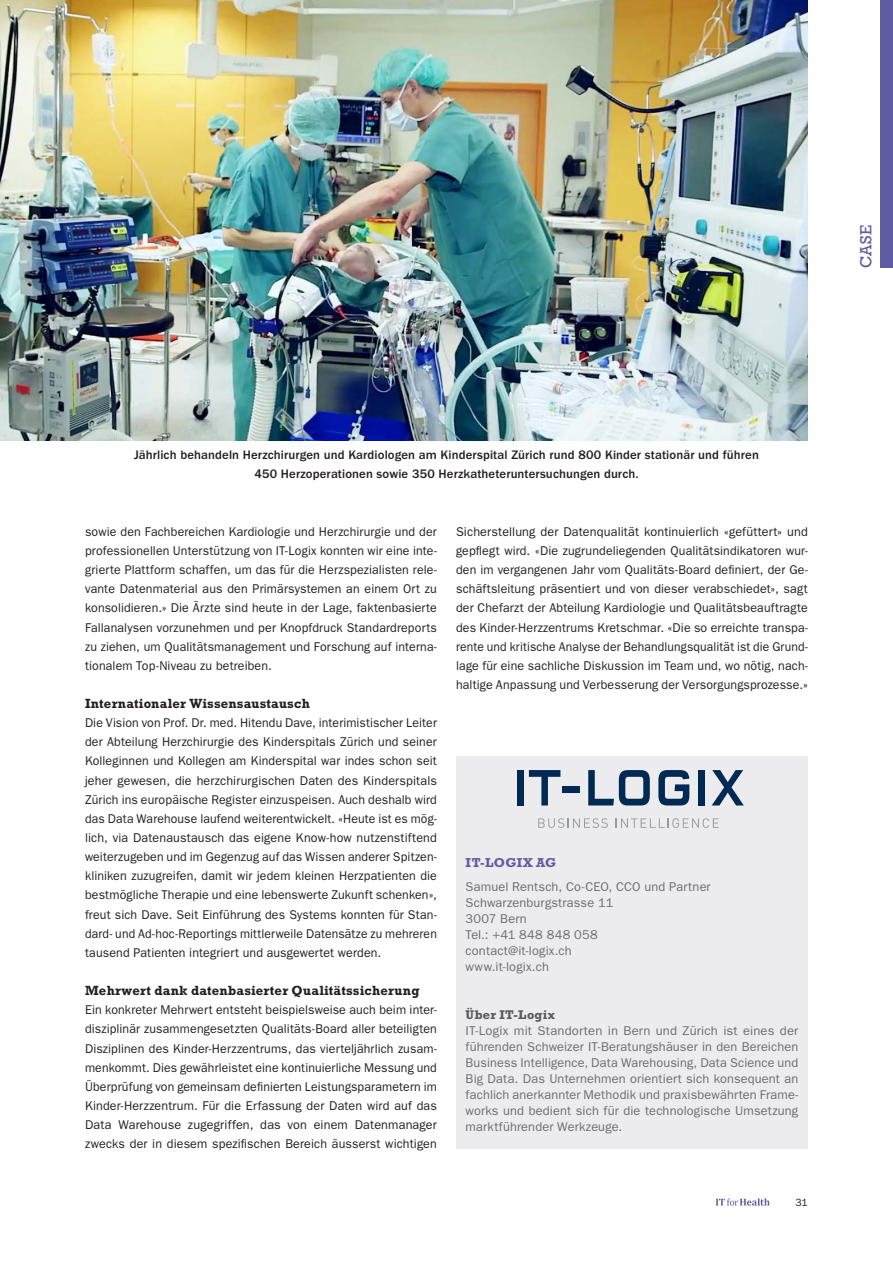
<style>
.page{position:relative;width:893px;height:1263px;background:#fff}
.page>*{position:absolute;margin:0;border:0;box-sizing:border-box;transform-origin:0 0}
.t1{font:16.5px "Rockwell Std";color:#5e5ba0}
.t2{font:700 13.5px "Rockwell Std";letter-spacing:.015em;color:#231f20}
.t3{font:700 13.2px "Rockwell Std";letter-spacing:.025em;color:#5e5ba0}
.t4{font:12.75px/19.2px "ITC Franklin Gothic Std";letter-spacing:.01em;color:#231f20;text-align:justify}
.t5{font:12.75px/19.2px "ITC Franklin Gothic Std";letter-spacing:.01em;color:#231f20;text-align:justify;scale:.96 1}
.t6{font:12.75px/15.9px "ITC Franklin Gothic Std";letter-spacing:.015em;color:#6c6d70}
.t7{font:500 12.75px/19.2px "ITC Franklin Gothic Std";letter-spacing:.01em;color:#231f20;text-align:center}
.t8{font:700 12.75px "Rockwell Std";letter-spacing:.025em;color:#57585a}
.t9{font:10.5px "ITC Franklin Gothic Std";color:#231f20}
</style>
<div class="page">
<svg style="left:716px;top:1198px;width:54px;height:7px"></svg>
<div style="left:880px;top:0;width:13px;height:268px;background:#5e5ba0"></div>
<img style="left:1px;top:0;width:807px;height:440px">
<div style="left:456px;top:756px;width:352px;height:392px;background:#ececee"></div>
<div style="left:517px;top:770px;width:7px;height:35px;background:#002953"></div>
<svg style="left:529px;top:770px;width:31px;height:35px"></svg>
<svg style="left:588px;top:770px;width:62px;height:35px"></svg>
<svg style="left:658px;top:770px;width:31px;height:35px"></svg>
<div style="left:698px;top:770px;width:7px;height:35px;background:#002953"></div>
<svg style="left:712px;top:770px;width:32px;height:35px"></svg>
<svg style="left:538px;top:818px;width:70px;height:10px"></svg>
<svg style="left:616px;top:818px;width:103px;height:10px"></svg>
<div style="left:562px;top:786px;width:17px;height:6px;background:#002953"></div>
<p class="t1" style="left:856px;top:268px;width:45px;rotate:-90deg">CASE</p>
<p class="t7" style="left:134px;top:446px;width:626px">Jährlich behandeln Herzchirurgen und Kardiologen am Kinderspital Zürich rund 800 Kinder stationär und führen<br>450 Herzoperationen sowie 350 Herzkatheteruntersuchungen durch.</p>
<p class="t4" style="left:85px;top:522px;width:353px">sowie den Fachbereichen Kardiologie und Herzchirurgie und der professionellen Unterstützung von IT-Logix konnten wir eine inte&shy;grierte Plattform schaffen, um das für die Herzspezialisten rele&shy;vante Datenmaterial aus den Primärsystemen an einem Ort zu konsolidieren.» Die Ärzte sind heute in der Lage, faktenbasierte Fallanalysen vorzunehmen und per Knopfdruck Standardreports zu ziehen, um Qualitätsmanagement und Forschung auf interna&shy;tionalem Top-Niveau zu betreiben.</p>
<p class="t2" style="left:85px;top:695px;width:226px">Internationaler Wissensaustausch</p>
<p class="t5" style="left:85px;top:713px;width:368px">Die Vision von Prof. Dr. med. Hitendu Dave, interimistischer Leiter der Abteilung Herzchirurgie des Kinderspitals Zürich und seiner Kolleginnen und Kollegen am Kinderspital war indes schon seit jeher gewesen, die herzchirurgischen Daten des Kinderspitals Zürich ins europäische Register einzuspeisen. Auch deshalb wird das Data Warehouse laufend weiterentwickelt. «Heute ist es mög&shy;lich, via Datenaustausch das eigene Know-how nutzenstiftend weiterzugeben und im Gegenzug auf das Wissen anderer Spitzen&shy;kliniken zuzugreifen, damit wir jedem kleinen Herzpatienten die bestmögliche Therapie und eine lebenswerte Zukunft schenken», freut sich Dave. Seit Einführung des Systems konnten für Stan&shy;dard- und Ad-hoc-Reportings mittlerweile Datensätze zu mehreren tausend Patienten integriert und ausgewertet werden.</p>
<p class="t2" style="left:85px;top:982px;width:336px">Mehrwert dank datenbasierter Qualitätssicherung</p>
<p class="t4" style="left:85px;top:1000px;width:353px">Ein konkreter Mehrwert entsteht beispielsweise auch beim inter&shy;disziplinär zusammengesetzten Qualitäts-Board aller beteiligten Disziplinen des Kinder-Herzzentrums, das vierteljährlich zusam&shy;menkommt. Dies gewährleistet eine kontinuierliche Messung und Überprüfung von gemeinsam definierten Leistungsparametern im Kinder-Herzzentrum. Für die Erfassung der Daten wird auf das Data Warehouse zugegriffen, das von einem Datenmanager zwecks der in diesem spezifischen Bereich äusserst wichtigen</p>
<p class="t4" style="left:456px;top:522px;width:353px">Sicherstellung der Datenqualität kontinuierlich «gefüttert» und gepflegt wird. «Die zugrundeliegenden Qualitätsindikatoren wur&shy;den im vergangenen Jahr vom Qualitäts-Board definiert, der Ge&shy;schäftsleitung präsentiert und von dieser verabschiedet», sagt der Chefarzt der Abteilung Kardiologie und Qualitätsbeauftragte des Kinder-Herzzentrums Kretschmar. «Die so erreichte transpa&shy;rente und kritische Analyse der Behandlungsqualität ist die Grund&shy;lage für eine sachliche Diskussion im Team und, wo nötig, nach&shy;haltige Anpassung und Verbesserung der Versorgungsprozesse.»</p>
<p class="t3" style="left:466px;top:854px;width:92px">IT-LOGIX AG</p>
<p class="t6" style="left:466px;top:879px;width:247px">Samuel Rentsch, Co-CEO, CCO und Partner<br>Schwarzenburgstrasse 11<br>3007 Bern<br>Tel.: +41 848 848 058<br>contact@it-logix.ch<br>www.it-logix.ch</p>
<p class="t8" style="left:466px;top:1007px;width:91px">Über IT-Logix</p>
<p class="t6" style="left:466px;top:1023px;width:334px;text-align:justify">IT-Logix mit Standorten in Bern und Zürich ist eines der führenden Schweizer IT-Beratungshäuser in den Bereichen Business Intelligence, Data Warehousing, Data Science und Big Data. Das Unternehmen orientiert sich konsequent an fachlich anerkannter Methodik und praxisbewährten Frame&shy;works und bedient sich für die technologische Umsetzung marktführender Werkzeuge.</p>
<p class="t9" style="left:795px;top:1196px;width:14px">31</p>
</div>
